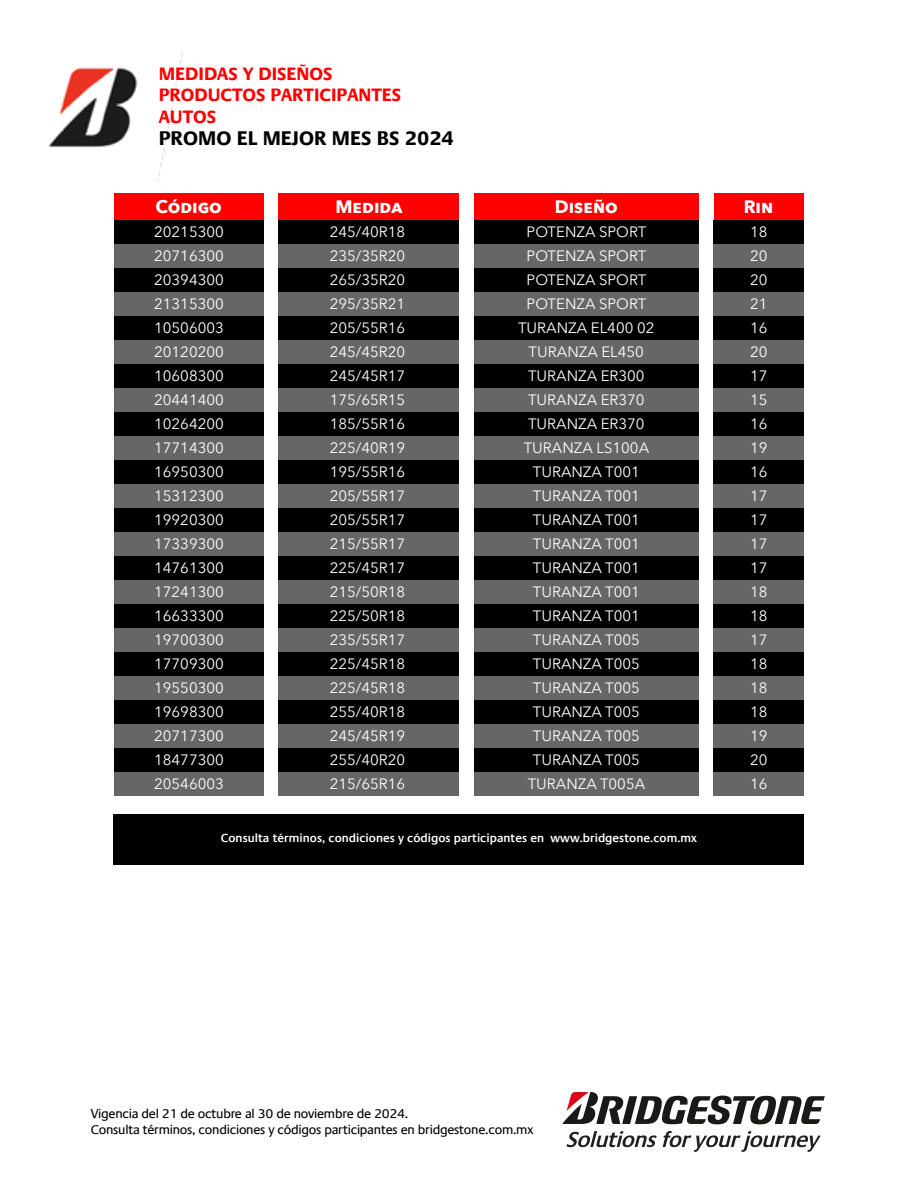
<style>
.page{position:relative;width:918px;height:1188px;background:#fff}
.page>*{position:absolute;margin:0;border:0;box-sizing:border-box;transform-origin:0 0}
.t1{font:700 19.95px "Praxis Com";color:#000}
.t2{font:700 18.15px/21.8px "Praxis Com";color:#f00}
.t3{font:700 18px "Avenir Next";color:#fff}
.t4{font:15px/24px "Avenir Next";color:#fff;text-align:justify}
.t5{font:12.9px/15.6px "Praxis Com";letter-spacing:-.02em;color:#000}
.t6{font:600 12px "Praxis Com";color:#fff}
</style>
<div class="page">
<svg style="left:562px;top:1092px;width:263px;height:32px"></svg>
<svg style="left:567px;top:1131px;width:90px;height:16px"></svg>
<svg style="left:663px;top:1131px;width:158px;height:21px"></svg>
<div style="left:713px;top:220px;width:91px;height:24px;background:#000"></div>
<div style="left:713px;top:244px;width:91px;height:24px;background:#666"></div>
<div style="left:713px;top:268px;width:91px;height:24px;background:#000"></div>
<div style="left:713px;top:292px;width:91px;height:24px;background:#666"></div>
<div style="left:714px;top:316px;width:90px;height:24px;background:#000"></div>
<div style="left:714px;top:340px;width:90px;height:24px;background:#666"></div>
<div style="left:714px;top:364px;width:90px;height:24px;background:#000"></div>
<div style="left:714px;top:388px;width:90px;height:24px;background:#666"></div>
<div style="left:714px;top:412px;width:90px;height:24px;background:#000"></div>
<div style="left:714px;top:436px;width:90px;height:24px;background:#666"></div>
<div style="left:714px;top:460px;width:90px;height:24px;background:#000"></div>
<div style="left:714px;top:484px;width:90px;height:24px;background:#666"></div>
<div style="left:714px;top:508px;width:90px;height:24px;background:#000"></div>
<div style="left:714px;top:532px;width:90px;height:24px;background:#666"></div>
<div style="left:714px;top:556px;width:90px;height:24px;background:#000"></div>
<div style="left:714px;top:580px;width:90px;height:24px;background:#666"></div>
<div style="left:714px;top:604px;width:90px;height:24px;background:#000"></div>
<div style="left:714px;top:628px;width:90px;height:24px;background:#666"></div>
<div style="left:714px;top:652px;width:90px;height:24px;background:#000"></div>
<div style="left:714px;top:676px;width:90px;height:24px;background:#666"></div>
<div style="left:714px;top:700px;width:90px;height:24px;background:#000"></div>
<div style="left:714px;top:724px;width:90px;height:24px;background:#666"></div>
<div style="left:714px;top:748px;width:90px;height:24px;background:#000"></div>
<div style="left:714px;top:772px;width:90px;height:24px;background:#666"></div>
<div style="left:114px;top:220px;width:150px;height:24px;background:#000"></div>
<div style="left:114px;top:244px;width:150px;height:24px;background:#666"></div>
<div style="left:114px;top:268px;width:150px;height:24px;background:#000"></div>
<div style="left:114px;top:292px;width:150px;height:24px;background:#666"></div>
<div style="left:114px;top:316px;width:150px;height:24px;background:#000"></div>
<div style="left:114px;top:340px;width:150px;height:24px;background:#666"></div>
<div style="left:114px;top:364px;width:150px;height:24px;background:#000"></div>
<div style="left:114px;top:388px;width:150px;height:24px;background:#666"></div>
<div style="left:114px;top:412px;width:150px;height:24px;background:#000"></div>
<div style="left:114px;top:436px;width:150px;height:24px;background:#666"></div>
<div style="left:114px;top:460px;width:150px;height:24px;background:#000"></div>
<div style="left:114px;top:484px;width:150px;height:24px;background:#666"></div>
<div style="left:114px;top:508px;width:150px;height:24px;background:#000"></div>
<div style="left:114px;top:532px;width:150px;height:24px;background:#666"></div>
<div style="left:114px;top:556px;width:150px;height:24px;background:#000"></div>
<div style="left:114px;top:580px;width:150px;height:24px;background:#666"></div>
<div style="left:114px;top:604px;width:150px;height:24px;background:#000"></div>
<div style="left:114px;top:628px;width:150px;height:24px;background:#666"></div>
<div style="left:114px;top:652px;width:150px;height:24px;background:#000"></div>
<div style="left:114px;top:676px;width:150px;height:24px;background:#666"></div>
<div style="left:114px;top:700px;width:150px;height:24px;background:#000"></div>
<div style="left:114px;top:724px;width:150px;height:24px;background:#666"></div>
<div style="left:114px;top:748px;width:150px;height:24px;background:#000"></div>
<div style="left:114px;top:772px;width:150px;height:24px;background:#666"></div>
<div style="left:114px;top:193px;width:150px;height:27px;background:#f00"></div>
<div style="left:714px;top:193px;width:90px;height:27px;background:#f00"></div>
<div style="left:279px;top:220px;width:180px;height:24px;background:#000"></div>
<div style="left:279px;top:244px;width:180px;height:24px;background:#666"></div>
<div style="left:279px;top:268px;width:180px;height:24px;background:#000"></div>
<div style="left:279px;top:292px;width:180px;height:24px;background:#666"></div>
<div style="left:279px;top:316px;width:180px;height:24px;background:#000"></div>
<div style="left:279px;top:340px;width:180px;height:24px;background:#666"></div>
<div style="left:279px;top:364px;width:180px;height:24px;background:#000"></div>
<div style="left:279px;top:388px;width:180px;height:24px;background:#666"></div>
<div style="left:279px;top:412px;width:180px;height:24px;background:#000"></div>
<div style="left:279px;top:436px;width:180px;height:24px;background:#666"></div>
<div style="left:279px;top:460px;width:180px;height:24px;background:#000"></div>
<div style="left:279px;top:484px;width:180px;height:24px;background:#666"></div>
<div style="left:279px;top:508px;width:180px;height:24px;background:#000"></div>
<div style="left:279px;top:532px;width:180px;height:24px;background:#666"></div>
<div style="left:279px;top:556px;width:180px;height:24px;background:#000"></div>
<div style="left:279px;top:580px;width:180px;height:24px;background:#666"></div>
<div style="left:279px;top:604px;width:180px;height:24px;background:#000"></div>
<div style="left:279px;top:628px;width:180px;height:24px;background:#666"></div>
<div style="left:279px;top:652px;width:180px;height:24px;background:#000"></div>
<div style="left:279px;top:676px;width:180px;height:24px;background:#666"></div>
<div style="left:279px;top:700px;width:180px;height:24px;background:#000"></div>
<div style="left:279px;top:724px;width:180px;height:24px;background:#666"></div>
<div style="left:279px;top:748px;width:180px;height:24px;background:#000"></div>
<div style="left:279px;top:772px;width:180px;height:24px;background:#666"></div>
<div style="left:279px;top:193px;width:180px;height:27px;background:#f00"></div>
<div style="left:474px;top:220px;width:225px;height:24px;background:#000"></div>
<div style="left:474px;top:244px;width:225px;height:24px;background:#666"></div>
<div style="left:474px;top:268px;width:225px;height:24px;background:#000"></div>
<div style="left:474px;top:292px;width:225px;height:24px;background:#666"></div>
<div style="left:474px;top:316px;width:225px;height:24px;background:#000"></div>
<div style="left:474px;top:340px;width:225px;height:24px;background:#666"></div>
<div style="left:474px;top:364px;width:225px;height:24px;background:#000"></div>
<div style="left:474px;top:388px;width:225px;height:24px;background:#666"></div>
<div style="left:474px;top:412px;width:225px;height:24px;background:#000"></div>
<div style="left:474px;top:436px;width:225px;height:24px;background:#666"></div>
<div style="left:474px;top:460px;width:225px;height:24px;background:#000"></div>
<div style="left:474px;top:484px;width:225px;height:24px;background:#666"></div>
<div style="left:474px;top:508px;width:225px;height:24px;background:#000"></div>
<div style="left:474px;top:532px;width:225px;height:24px;background:#666"></div>
<div style="left:474px;top:556px;width:225px;height:24px;background:#000"></div>
<div style="left:474px;top:580px;width:225px;height:24px;background:#666"></div>
<div style="left:474px;top:604px;width:225px;height:24px;background:#000"></div>
<div style="left:474px;top:628px;width:225px;height:24px;background:#666"></div>
<div style="left:474px;top:652px;width:225px;height:24px;background:#000"></div>
<div style="left:474px;top:676px;width:225px;height:24px;background:#666"></div>
<div style="left:474px;top:700px;width:225px;height:24px;background:#000"></div>
<div style="left:474px;top:724px;width:225px;height:24px;background:#666"></div>
<div style="left:474px;top:748px;width:225px;height:24px;background:#000"></div>
<div style="left:474px;top:772px;width:225px;height:24px;background:#666"></div>
<div style="left:474px;top:193px;width:225px;height:27px;background:#f00"></div>
<img style="left:48px;top:52px;width:135px;height:129px">
<div style="left:114px;top:814px;width:690px;height:51px;background:#000"></div>
<p class="t2" style="left:159px;top:63px;width:244px">MEDIDAS Y DISEÑOS<br>PRODUCTOS PARTICIPANTES<br>AUTOS</p>
<h1 class="t1" style="left:159px;top:126px;width:297px">PROMO EL MEJOR MES BS 2024</h1>
<p class="t3" style="left:155px;top:191px;width:68px">CÓDIGO</p>
<p class="t3" style="left:335px;top:191px;width:69px">MEDIDA</p>
<p class="t3" style="left:555px;top:191px;width:64px">DISEÑO</p>
<p class="t3" style="left:744px;top:191px;width:31px">RIN</p>
<p class="t4" style="left:154px;top:220px;width:71px">20215300<br>20716300<br>20394300<br>21315300<br>10506003<br>20120200<br>10608300<br>20441400<br>10264200<br>17714300<br>16950300<br>15312300<br>19920300<br>17339300<br>14761300<br>17241300<br>16633300<br>19700300<br>17709300<br>19550300<br>19698300<br>20717300<br>18477300<br>20546003</p>
<p class="t4" style="left:750px;top:220px;width:19px">18<br>20<br>20<br>21<br>16<br>20<br>17<br>15<br>16<br>19<br>16<br>17<br>17<br>17<br>17<br>18<br>18<br>17<br>18<br>18<br>18<br>19<br>20<br>16</p>
<p class="t4" style="left:330px;top:220px;width:77px">245/40R18<br>235/35R20<br>265/35R20<br>295/35R21<br>205/55R16<br>245/45R20<br>245/45R17<br>175/65R15<br>185/55R16<br>225/40R19<br>195/55R16<br>205/55R17<br>205/55R17<br>215/55R17<br>225/45R17<br>215/50R18<br>225/50R18<br>235/55R17<br>225/45R18<br>225/45R18<br>255/40R18<br>245/45R19<br>255/40R20<br>215/65R16</p>
<p class="t4" style="left:518px;top:220px;width:138px;text-align:center">POTENZA SPORT<br>POTENZA SPORT<br>POTENZA SPORT<br>POTENZA SPORT<br>TURANZA EL400 02<br>TURANZA EL450<br>TURANZA ER300<br>TURANZA ER370<br>TURANZA ER370<br>TURANZA LS100A<br>TURANZA T001<br>TURANZA T001<br>TURANZA T001<br>TURANZA T001<br>TURANZA T001<br>TURANZA T001<br>TURANZA T001<br>TURANZA T005<br>TURANZA T005<br>TURANZA T005<br>TURANZA T005<br>TURANZA T005<br>TURANZA T005<br>TURANZA T005A</p>
<p class="t6" style="left:221px;top:831px;width:478px">Consulta términos, condiciones y códigos participantes en www.bridgestone.com.mx</p>
<p class="t5" style="left:91px;top:1106px;width:444px">Vigencia del 21 de octubre al 30 de noviembre de 2024.<br>Consulta términos, condiciones y códigos participantes en bridgestone.com.mx</p>
</div>
